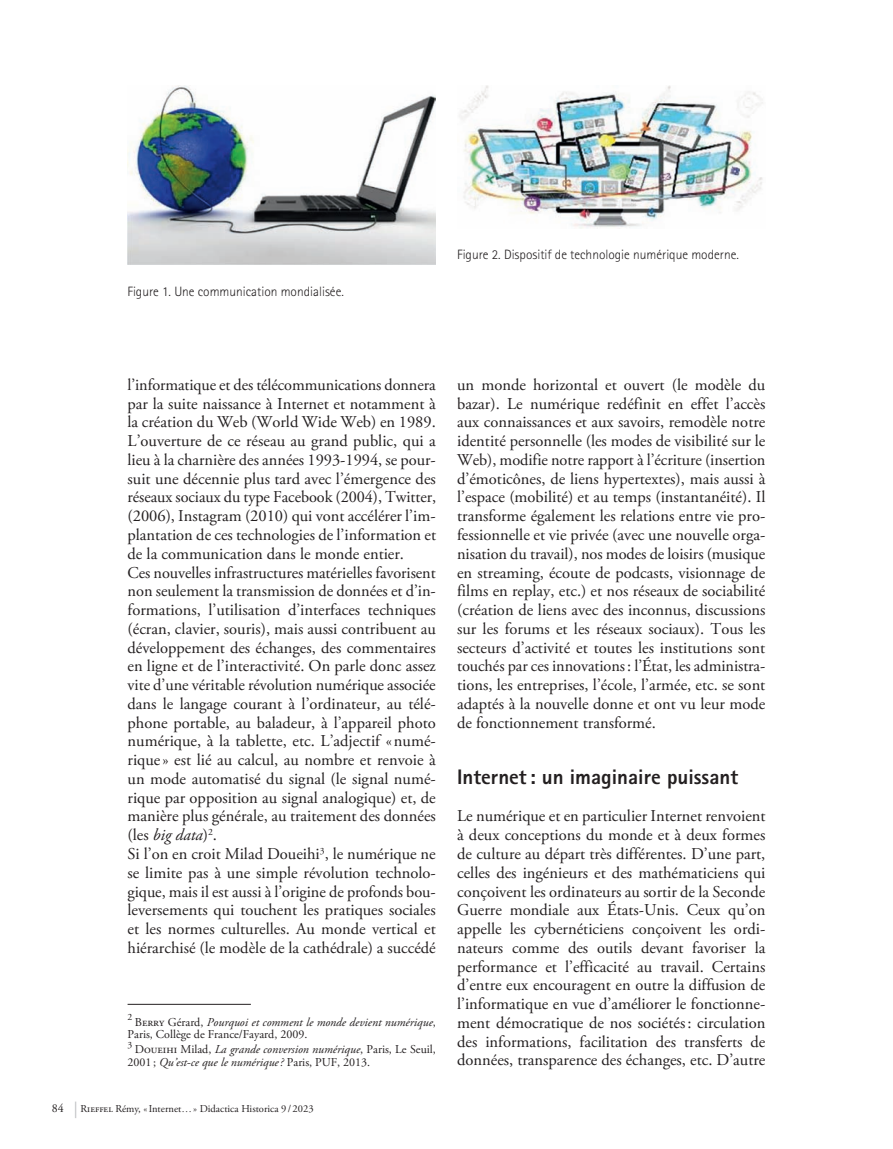
<style>
.page{position:relative;width:893px;height:1149px;background:#fff}
.page>*{position:absolute;margin:0;border:0;box-sizing:border-box;transform-origin:0 0}
.t1{font:800 21px "Rotis Sans Serif";color:#231f20}
.t2{font:16.5px/18.8px "Adobe Garamond Pro";color:#231f20;text-align:justify}
.t3{font:300 13.5px "Rotis Sans Serif";color:#231f20}
.t4{font:italic 12px/12.8px "Adobe Garamond Pro";color:#231f20}
.t5{font:12px/12.8px "Adobe Garamond Pro";color:#231f20}
.t6{font:10.5px "Adobe Garamond Pro";color:#231f20}
.t7{font:9.6px "Adobe Garamond Pro";color:#231f20}
.s1{font-style:italic}
.s2{font-style:normal}
.s3{font-size:12px}
.s4{font-size:16.5px;color:#bcbdc0}
</style>
<div class="page">
<hr style="left:128px;top:1003px;width:123px;height:1px;background:#231f20">
<img style="left:128px;top:85px;width:308px;height:180px">
<img style="left:459px;top:85px;width:304px;height:143px">
<p class="t3" style="left:128px;top:283px;width:218px">Figure 1. Une communication mondialisée.</p>
<p class="t3" style="left:457px;top:247px;width:283px">Figure 2. Dispositif de technologie numérique moderne.</p>
<p class="t2" style="left:128px;top:376px;width:310px;text-align:left">l’informatique et des télécommunications donnera par la suite naissance à Internet et notamment à la création du Web (World Wide Web) en 1989.<br>L’ouverture de ce réseau au grand public, qui a lieu à la charnière des années 1993-1994, se pour&shy;suit une décennie plus tard avec l’émergence des réseaux sociaux du type Facebook (2004), Twitter, (2006), Instagram (2010) qui vont accélérer l’im&shy;plantation de ces technologies de l’information et de la communication dans le monde entier.<br>Ces nouvelles infrastructures matérielles favorisent non seulement la transmission de données et d’in&shy;formations, l’utilisation d’interfaces techniques (écran, clavier, souris), mais aussi contribuent au développement des échanges, des commentaires en ligne et de l’interactivité. On parle donc assez vite d’une véritable révolution numérique associée dans le langage courant à l’ordinateur, au télé&shy;phone portable, au baladeur, à l’appareil photo numérique, à la tablette, etc. L’adjectif «numé&shy;rique» est lié au calcul, au nombre et renvoie à un mode automatisé du signal (le signal numé&shy;rique par opposition au signal analogique) et, de manière plus générale, au traitement des données (les <span class="s1">big data</span>)<sup>2</sup>.<br>Si l’on en croit Milad Doueihi<sup>3</sup>, le numérique ne se limite pas à une simple révolution technolo&shy;gique, mais il est aussi à l’origine de profonds bou&shy;leversements qui touchent les pratiques sociales et les normes culturelles. Au monde vertical et hiérarchisé (le modèle de la cathédrale) a succédé</p>
<p class="t7" style="left:128px;top:1010px;width:6px">2</p>
<p class="t5" style="left:128px;top:1015px;width:310px;text-indent:7px">Berry Gérard, <span class="s1">Pourquoi et comment le monde devient numérique</span>,<br>Paris, Collège de France/Fayard, 2009.</p>
<p class="t7" style="left:128px;top:1038px;width:6px">3</p>
<p class="t4" style="left:128px;top:1043px;width:310px;text-indent:7px"><span class="s2">Doueihi Milad,</span> La grande conversion numérique<span class="s2">, Paris, Le Seuil,<br>2001;</span> Qu’est-ce que le numérique? <span class="s2">Paris, PUF, 2013.</span></p>
<p class="t6" style="left:52px;top:1101px;width:263px"><span class="s3">84</span> <span class="s4">|</span> Rieffel Rémy, «Internet…» Didactica Historica 9 / 2023</p>
<p class="t2" style="left:457px;top:376px;width:310px">un monde horizontal et ouvert (le modèle du bazar). Le numérique redéfinit en effet l’accès aux connaissances et aux savoirs, remodèle notre identité personnelle (les modes de visibilité sur le Web), modifie notre rapport à l’écriture (insertion d’émoticônes, de liens hypertextes), mais aussi à l’espace (mobilité) et au temps (instantanéité). Il transforme également les relations entre vie pro&shy;fessionnelle et vie privée (avec une nouvelle orga&shy;nisation du travail), nos modes de loisirs (musique en streaming, écoute de podcasts, visionnage de films en replay, etc.) et nos réseaux de sociabilité (création de liens avec des inconnus, discussions sur les forums et les réseaux sociaux). Tous les secteurs d’activité et toutes les institutions sont touchés par ces innovations: l’État, les administra&shy;tions, les entreprises, l’école, l’armée, etc. se sont adaptés à la nouvelle donne et ont vu leur mode de fonctionnement transformé.</p>
<p class="t1" style="left:457px;top:763px;width:283px">Internet: un imaginaire puissant</p>
<p class="t2" style="left:457px;top:807px;width:310px">Le numérique et en particulier Internet renvoient à deux conceptions du monde et à deux formes de culture au départ très différentes. D’une part, celles des ingénieurs et des mathématiciens qui conçoivent les ordinateurs au sortir de la Seconde Guerre mondiale aux États-Unis. Ceux qu’on appelle les cybernéticiens conçoivent les ordi&shy;nateurs comme des outils devant favoriser la performance et l’efficacité au travail. Certains d’entre eux encouragent en outre la diffusion de l’informatique en vue d’améliorer le fonctionne&shy;ment démocratique de nos sociétés: circulation des informations, facilitation des transferts de données, transparence des échanges, etc. D’autre</p>
</div>
